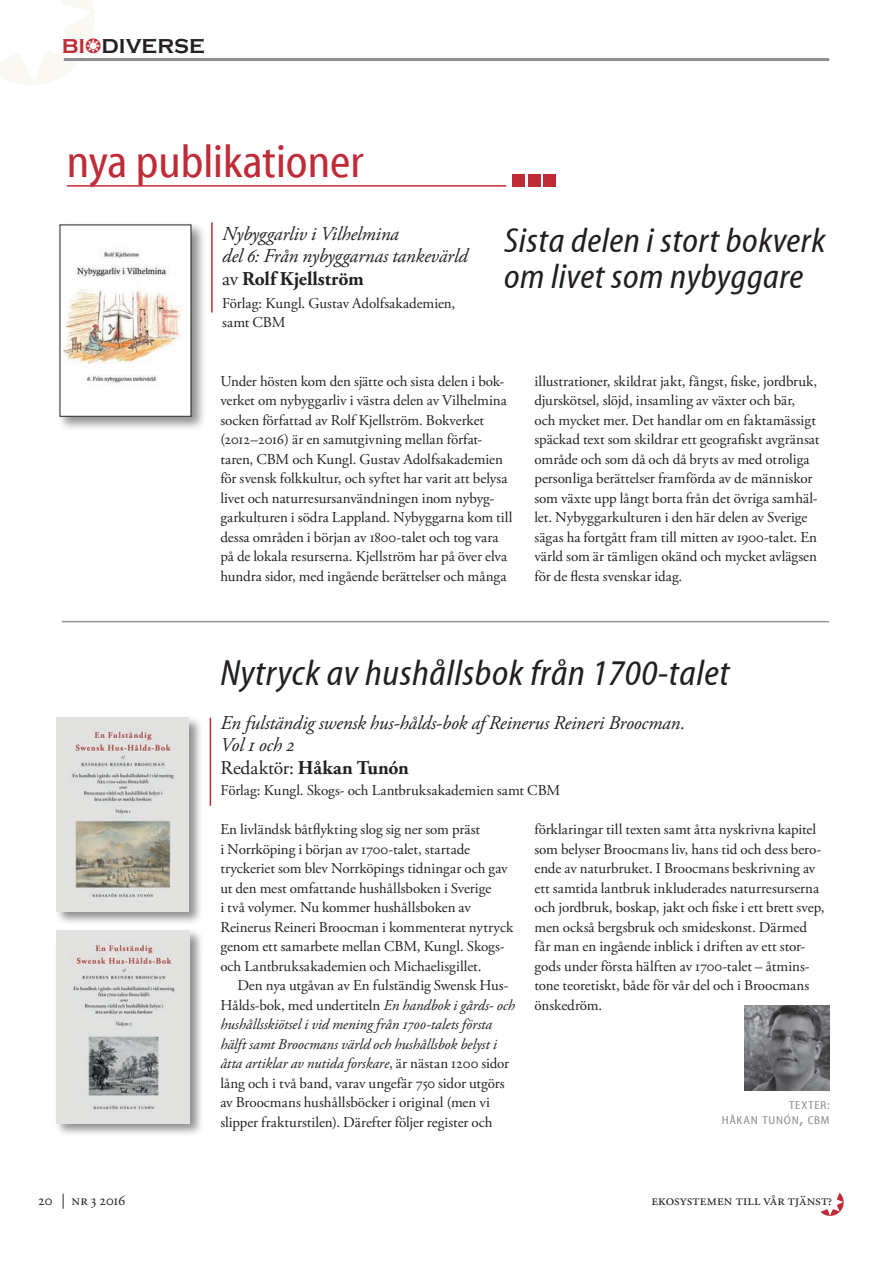
<style>
.page{position:relative;width:893px;height:1263px;background:#fff}
.page>*{position:absolute;margin:0;border:0;box-sizing:border-box;transform-origin:0 0}
.t1{font:46.5px "Myriad Cn Web";color:#bf2b37}
.t2{font:36px "Myriad Cn It Web";letter-spacing:.015em;color:#231f20}
.t3{font:34.5px/36px "Myriad Cn It Web";letter-spacing:.015em;color:#231f20}
.t4{font:700 20.7px "Copperplate Gothic";color:#231f20}
.t5{font:italic 19.5px/22.5px "Adobe Garamond Pro";letter-spacing:-.01em;color:#231f20}
.t6{font:15px/19.5px "Adobe Garamond Pro";color:#231f20}
.t7{font:11.55px/15px "Myriad Cn Web";letter-spacing:.055em;color:#8d8f92;text-align:right;scale:1.08 1}
.s1{color:#bf2b37}
.s2{font-style:normal}
.s3{font-weight:700;font-style:normal}
.s4{font-style:italic}
.s5{font-size:12px}
.s6{font-size:16.5px}
</style>
<div class="page">
<hr style="left:64px;top:58px;width:765px;height:3px;background:#8d8f92">
<hr style="left:211px;top:222px;width:2px;height:91px;background:#bf2b37">
<hr style="left:210px;top:718px;width:1px;height:88px;background:#bf2b37">
<div style="left:54px;top:929px;width:150px;height:209px;background:#231f20;opacity:.5"></div>
<img style="left:56px;top:931px;width:133px;height:192px">
<svg style="left:821px;top:1193px;width:23px;height:23px"></svg>
<div style="left:54px;top:716px;width:149px;height:209px;background:#231f20;opacity:.5"></div>
<img style="left:56px;top:718px;width:133px;height:193px">
<img style="left:744px;top:1006px;width:85px;height:85px">
<hr style="left:67px;top:185px;width:439px;height:2px;background:#bf2b37">
<div style="left:512px;top:174px;width:13px;height:13px;background:#bf2b37"></div>
<div style="left:528px;top:174px;width:13px;height:13px;background:#bf2b37"></div>
<div style="left:543px;top:174px;width:13px;height:13px;background:#bf2b37"></div>
<div style="left:57px;top:222px;width:149px;height:210px;background:#231f20;opacity:.5"></div>
<img style="left:62px;top:226px;width:127px;height:189px">
<hr style="left:62px;top:621px;width:767px;height:1px;background:#939598">
<svg style="left:0;top:0;width:94px;height:85px"></svg>
<h3 class="t4" style="left:62px;top:35px;width:145px"><span class="s1">BI</span> DIVERSE</h3>
<h1 class="t1" style="left:67px;top:137px;width:299px">nya publikationer</h1>
<h3 class="t5" style="left:222px;top:223px;width:247px">Nybyggarliv i Vilhelmina<br>del 6: Från nybyggarnas tankevärld <span class="s2">av</span> <span class="s3">Rolf Kjellström</span></h3>
<p class="t6" style="left:222px;top:294px;width:235px">Förlag: Kungl. Gustav Adolfsakademien, samt CBM</p>
<h3 class="t3" style="left:504px;top:223px;width:323px">Sista delen i stort bokverk om livet som nybyggare</h3>
<p class="t6" style="left:220px;top:372px;width:294px">Under hösten kom den sjätte och sista delen i bok&shy;verket om nybyggarliv i västra delen av Vilhelmina socken författad av Rolf Kjellström. Bokverket (2012–2016) är en samutgivning mellan förfat&shy;taren, CBM och Kungl. Gustav Adolfsakademien för svensk folkkultur, och syftet har varit att belysa livet och naturresursanvändningen inom nybyg&shy;garkulturen i södra Lappland. Nybyggarna kom till dessa områden i början av 1800-talet och tog vara på de lokala resurserna. Kjellström har på över elva hundra sidor, med ingående berättelser och många</p>
<p class="t6" style="left:534px;top:372px;width:286px">illustrationer, skildrat jakt, fångst, fiske, jordbruk, djurskötsel, slöjd, insamling av växter och bär, och mycket mer. Det handlar om en faktamässigt späckad text som skildrar ett geografiskt avgränsat område och som då och då bryts av med otroliga personliga berättelser framförda av de människor som växte upp långt borta från det övriga samhäl&shy;let. Nybyggarkulturen i den här delen av Sverige sägas ha fortgått fram till mitten av 1900-talet. En värld som är tämligen okänd och mycket avlägsen för de flesta svenskar idag.</p>
<h2 class="t2" style="left:220px;top:653px;width:511px">Nytryck av hushållsbok från 1700-talet</h2>
<h3 class="t5" style="left:221px;top:712px;width:466px">En fulständig swensk hus-hålds-bok af Reinerus Reineri Broocman.<br>Vol 1 och 2<br><span class="s2">Redaktör:</span> <span class="s3">Håkan Tunón</span></h3>
<p class="t6" style="left:221px;top:781px;width:341px">Förlag: Kungl. Skogs- och Lantbruksakademien samt CBM</p>
<p class="t6" style="left:220px;top:820px;width:295px">En livländsk båtflykting slog sig ner som präst<br>i Norrköping i början av 1700-talet, startade tryckeriet som blev Norrköpings tidningar och gav ut den mest omfattande hushållsboken i Sverige<br>i två volymer. Nu kommer hushållsboken av Reinerus Reineri Broocman i kommenterat nytryck genom ett samarbete mellan CBM, Kungl. Skogs&shy;och Lantbruksakademien och Michaelisgillet.</p>
<p class="t6" style="left:220px;top:976px;width:296px;text-indent:17px">Den nya utgåvan av En fulständig Swensk Hus-Hålds-bok, med undertiteln <span class="s4">En handbok i gårds- och hushållsskiötsel i vid mening från 1700-talets första hälft samt Broocmans värld och hushållsbok belyst i åtta artiklar av nutida forskare</span>, är nästan 1200 sidor lång och i två band, varav ungefär 750 sidor utgörs av Broocmans hushållsböcker i original (men vi slipper frakturstilen). Därefter följer register och</p>
<p class="t6" style="left:534px;top:820px;width:292px">förklaringar till texten samt åtta nyskrivna kapitel som belyser Broocmans liv, hans tid och dess bero&shy;ende av naturbruket. I Broocmans beskrivning av ett samtida lantbruk inkluderades naturresurserna och jordbruk, boskap, jakt och fiske i ett brett svep, men också bergsbruk och smideskonst. Därmed får man en ingående inblick i driften av ett stor&shy;gods under första hälften av 1700-talet – åtmins&shy;tone teoretiskt, både för vår del och i Broocmans önskedröm.</p>
<p class="t7" style="left:722px;top:1098px;width:101px">TEXTER<span class="s5">:<br></span>HÅKAN TUNÓN<span class="s6">,</span> CBM</p>
<p class="t6" style="left:38px;top:1191px;width:89px">20 | nr 3 2016</p>
<p class="t6" style="left:651px;top:1191px;width:182px">ekosystemen till vår tjänst?</p>
</div>
